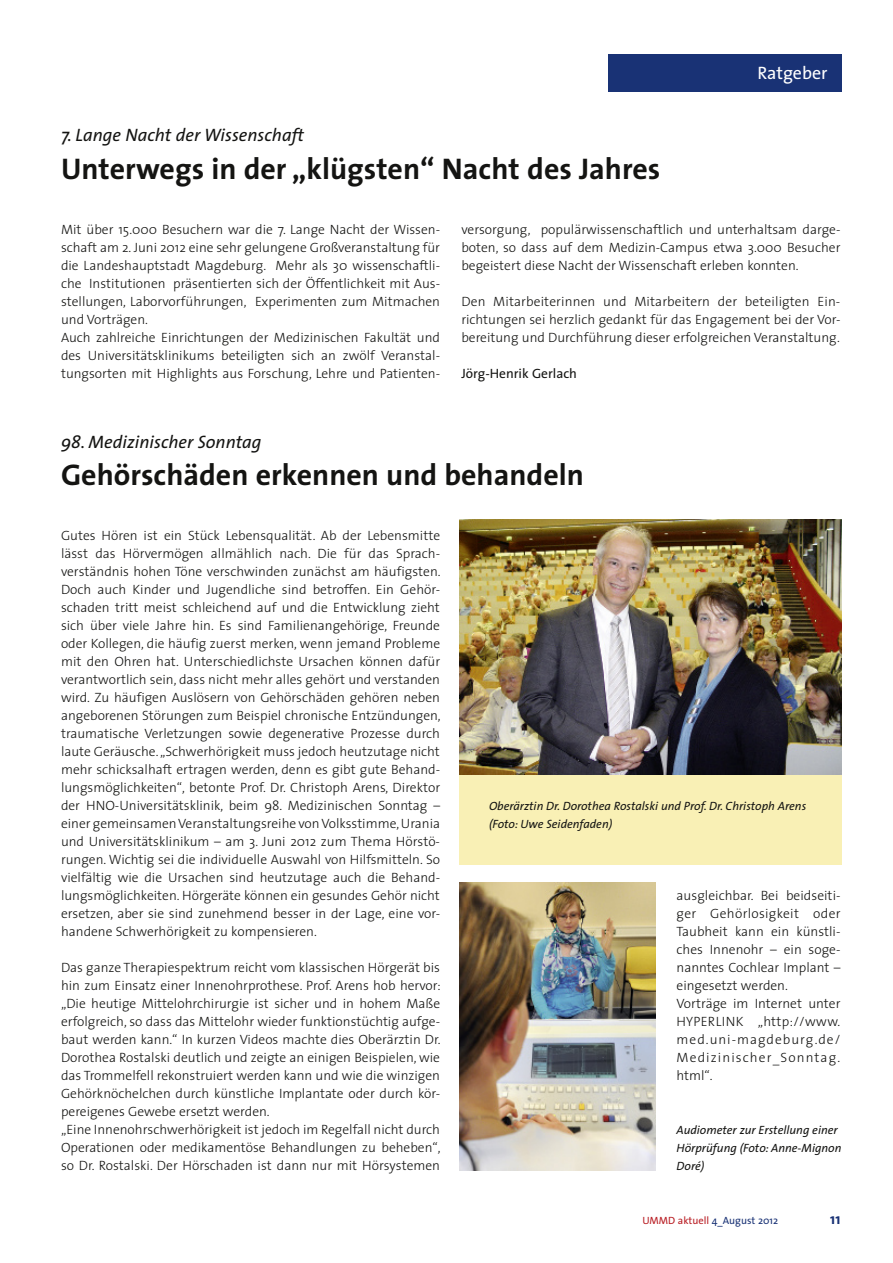
<style>
.page{position:relative;width:893px;height:1263px;background:#fff}
.page>*{position:absolute;margin:0;border:0;box-sizing:border-box;transform-origin:0 0}
.t1{font:700 30px "The Sans";color:#141412}
.t2{font:italic 18px "The Sans";color:#141412}
.t3{font:18px "The Sans";color:#fff}
.t4{font:700 15px "The Sans";color:#193275}
.t5{font:300 13.5px/18px "The Sans";color:#141412}
.t6{font:13.5px "The Sans";color:#141412}
.t7{font:italic 12px/18px "The Sans";color:#141412}
.t8{font:10.5px "The Sans";color:#193275}
.s1{color:#b81c22}
</style>
<div class="page">
<div style="left:608px;top:54px;width:234px;height:37px;background:#193275"></div>
<div style="left:460px;top:774px;width:382px;height:90px;background:#f9f0b5"></div>
<img style="left:460px;top:520px;width:382px;height:254px">
<img style="left:460px;top:883px;width:195px;height:287px">
<h2 class="t3" style="left:757px;top:58px;width:72px">Ratgeber</h2>
<h2 class="t2" style="left:61px;top:120px;width:244px">7. Lange Nacht der Wissenschaft</h2>
<h1 class="t1" style="left:61px;top:144px;width:601px">Unterwegs in der „klügsten“ Nacht des Jahres</h1>
<p class="t5" style="left:61px;top:220px;width:381px">Mit über 15.000 Besuchern war die 7. Lange Nacht der Wissen&shy;schaft am 2. Juni 2012 eine sehr gelungene Großveranstaltung für die Landeshauptstadt Magdeburg. Mehr als 30 wissenschaftli&shy;che Institutionen präsentierten sich der Öffentlichkeit mit Aus&shy;stellungen, Laborvorführungen, Experimenten zum Mitmachen und Vorträgen.<br>Auch zahlreiche Einrichtungen der Medizinischen Fakultät und des Universitätsklinikums beteiligten sich an zwölf Veranstal&shy;tungsorten mit Highlights aus Forschung, Lehre und Patienten-</p>
<p class="t5" style="left:461px;top:220px;width:381px;text-align:justify">versorgung, populärwissenschaftlich und unterhaltsam darge&shy;boten, so dass auf dem Medizin-Campus etwa 3.000 Besucher begeistert diese Nacht der Wissenschaft erleben konnten.</p>
<p class="t5" style="left:461px;top:292px;width:381px;text-align:justify">Den Mitarbeiterinnen und Mitarbeitern der beteiligten Ein&shy;richtungen sei herzlich gedankt für das Engagement bei der Vor&shy;bereitung und Durchführung dieser erfolgreichen Veranstaltung.</p>
<p class="t6" style="left:461px;top:362px;width:117px">Jörg-Henrik Gerlach</p>
<h2 class="t2" style="left:61px;top:427px;width:202px">98. Medizinischer Sonntag</h2>
<h1 class="t1" style="left:61px;top:449px;width:524px">Gehörschäden erkennen und behandeln</h1>
<p class="t5" style="left:61px;top:526px;width:381px;text-align:justify">Gutes Hören ist ein Stück Lebensqualität. Ab der Lebensmitte lässt das Hörvermögen allmählich nach. Die für das Sprach&shy;verständnis hohen Töne verschwinden zunächst am häufigsten.<br>Doch auch Kinder und Jugendliche sind betroffen. Ein Gehör&shy;schaden tritt meist schleichend auf und die Entwicklung zieht sich über viele Jahre hin. Es sind Familienangehörige, Freunde oder Kollegen, die häufig zuerst merken, wenn jemand Probleme mit den Ohren hat. Unterschiedlichste Ursachen können dafür verantwortlich sein, dass nicht mehr alles gehört und verstanden wird. Zu häufigen Auslösern von Gehörschäden gehören neben an geborenen Störun gen zum Beispiel chronische Entzün dun gen, traumatische Verlet zungen sowie degenerative Prozesse durch laute Geräusche. „Schwer hörigkeit muss jedoch heutzutage nicht mehr schicksalhaft ertragen werden, denn es gibt gute Behand&shy;lungs möglich keiten“, betonte Prof. Dr. Christoph Arens, Direktor der HNO-Uni versitätsklinik, beim 98. Medizinischen Sonntag – einer gemeinsamen Veranstaltungs reihe von Volksstimme, Urania und Universitätsklinikum – am 3. Juni 2012 zum Thema Hörstö&shy;rungen. Wichtig sei die individuelle Auswahl von Hilfsmitteln. So vielfältig wie die Ursachen sind heutzutage auch die Behand&shy;lungsmöglichkeiten. Hörgeräte können ein gesundes Gehör nicht ersetzen, aber sie sind zunehmend besser in der Lage, eine vor&shy;handene Schwerhörigkeit zu kompensieren.</p>
<p class="t5" style="left:61px;top:958px;width:381px">Das ganze Therapiespektrum reicht vom klassischen Hörgerät bis hin zum Einsatz einer Innenohrprothese. Prof. Arens hob hervor: „Die heutige Mittelohrchirurgie ist sicher und in hohem Maße erfolgreich, so dass das Mittelohr wieder funktionstüchtig aufge&shy;baut werden kann.“ In kurzen Videos machte dies Oberärztin Dr.<br>Dorothea Rostalski deutlich und zeigte an einigen Beispielen, wie das Trommelfell rekonstruiert werden kann und wie die winzigen Gehörknöchelchen durch künstliche Implantate oder durch kör&shy;pereigenes Gewebe ersetzt werden.<br>„Eine Innenohrschwerhörigkeit ist jedoch im Regelfall nicht durch Operationen oder medikamentöse Behandlungen zu beheben“, so Dr. Rostalski. Der Hörschaden ist dann nur mit Hörsystemen</p>
<p class="t7" style="left:489px;top:797px;width:319px">Oberärztin Dr. Dorothea Rostalski und Prof. Dr. Christoph Arens (Foto: Uwe Seidenfaden)</p>
<p class="t5" style="left:677px;top:886px;width:165px">ausgleichbar. Bei beidseiti&shy;ger Gehörlosigkeit oder<br>Taubheit kann ein künstli&shy;ches Innen ohr – ein soge&shy;nanntes Coch lear Implant – eingesetzt werden.<br>Vorträge im Internet unter<br>HYPERLINK „http://www. med.uni-magdeburg.de/<br>Medizinischer_Sonntag. html“.</p>
<p class="t7" style="left:677px;top:1121px;width:166px">Audiometer zur Erstellung einer<br>Hörprüfung (Foto: Anne-Mignon<br>Doré)</p>
<p class="t8" style="left:642px;top:1212px;width:137px"><span class="s1">UMMD aktuell</span> 4_August 2012</p>
<p class="t4" style="left:830px;top:1206px;width:12px">11</p>
</div>
